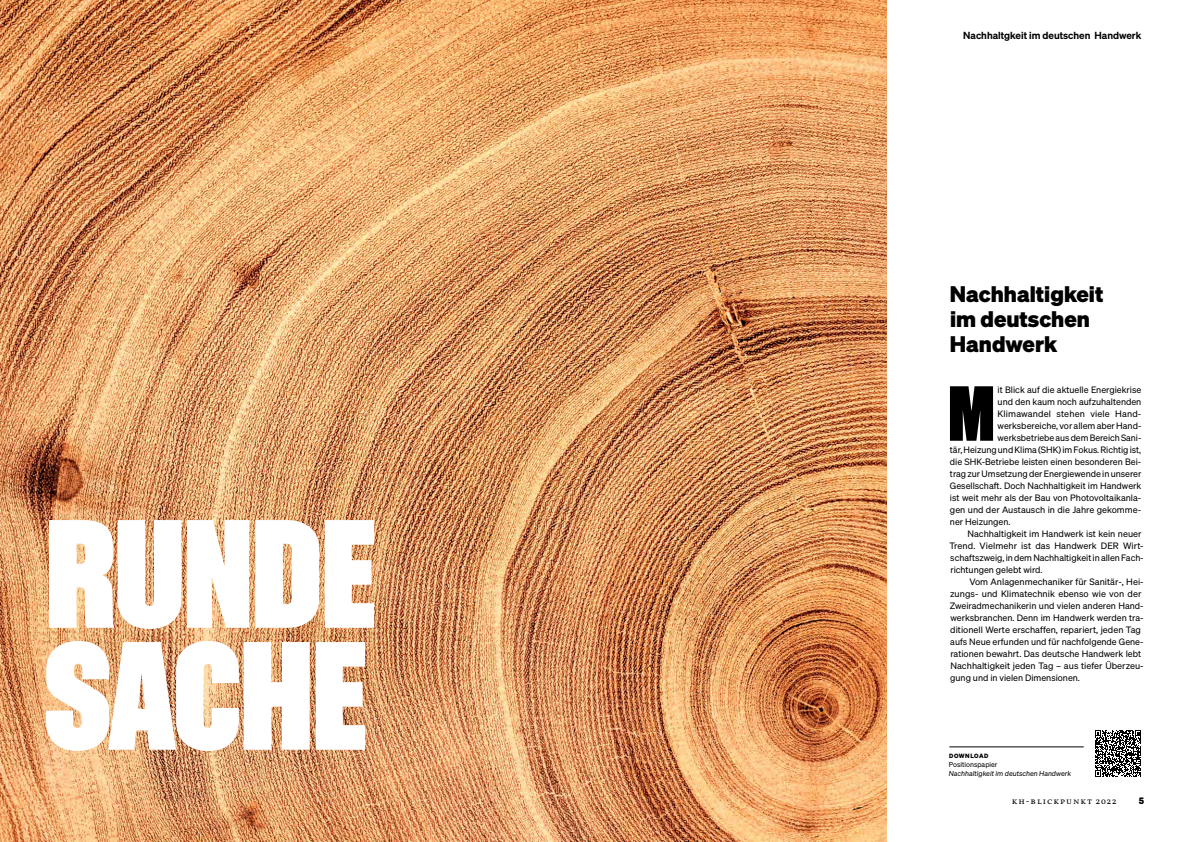
<style>
.page{position:relative;width:1191px;height:842px;background:#fff}
.page>*{position:absolute;margin:0;border:0;box-sizing:border-box;transform-origin:0 0}
.t1{font:150px/122px "Sohne Schmal Extrafett";color:#fff}
.t2{font:75.9px "Sohne Schmal Extrafett";color:#000}
.t3{font:700 22px/25px "Sohne";color:#000}
.t4{font:600 10px "Sohne";color:#000}
.t5{font:9px "Sohne Buch";color:#000}
.t6{font:9px "Vollkorn";letter-spacing:.1em;color:#000}
.t7{font:700 9px "Sohne";color:#000}
.t8{font:7px "Sohne Buch Kursiv";color:#000}
.t9{font:7px "Sohne Buch";color:#000}
.t10{font:700 6px "Sohne";letter-spacing:.1em;color:#000}
</style>
<div class="page">
<img style="left:0;top:0;width:886px;height:842px">
<hr style="left:949px;top:747px;width:134px;height:1px;background:#000">
<svg style="left:1095px;top:730px;width:46px;height:46px"></svg>
<h1 class="t1" style="left:45px;top:511px;width:333px">RUNDE<br>SACHE</h1>
<p class="t4" style="left:963px;top:29px;width:179px">Nachhaltgkeit im deutschen Handwerk</p>
<h3 class="t3" style="left:950px;top:281px;width:155px">Nachhaltigkeit im deutschen<br>Handwerk</h3>
<h2 class="t2" style="left:948px;top:371px;width:48px">M</h2>
<p class="t5" style="left:997px;top:384px;width:145px">it Blick auf die aktuelle Energiekrise</p>
<p class="t5" style="left:997px;top:396px;width:145px">und den kaum noch aufzuhaltenden</p>
<p class="t5" style="left:997px;top:408px;width:145px">Klimawandel stehen viele Hand-</p>
<p class="t5" style="left:997px;top:420px;width:145px">werksbereiche, vor allem aber Hand-</p>
<p class="t5" style="left:997px;top:432px;width:145px">werksbetriebe aus dem Bereich Sani-</p>
<p class="t5" style="left:950px;top:444px;width:193px">tär, Heizung und Klima (SHK) im Fokus. Richtig ist,</p>
<p class="t5" style="left:950px;top:456px;width:193px">die SHK-Betriebe leisten einen besonderen Bei-</p>
<p class="t5" style="left:950px;top:468px;width:193px">trag zur Umsetzung der Energiewende in unserer</p>
<p class="t5" style="left:950px;top:480px;width:193px">Gesellschaft. Doch Nachhaltigkeit im Handwerk</p>
<p class="t5" style="left:950px;top:492px;width:193px">ist weit mehr als der Bau von Photovoltaikanla-</p>
<p class="t5" style="left:950px;top:504px;width:193px">gen und der Austausch in die Jahre gekomme-</p>
<p class="t5" style="left:950px;top:516px;width:62px">ner Heizungen.</p>
<p class="t5" style="left:967px;top:528px;width:176px">Nachhaltigkeit im Handwerk ist kein neuer</p>
<p class="t5" style="left:949px;top:540px;width:196px">Trend. Vielmehr ist das Handwerk DER Wirt-</p>
<p class="t5" style="left:950px;top:552px;width:195px">schaftszweig, in dem Nachhaltigkeit in allen Fach-</p>
<p class="t5" style="left:950px;top:564px;width:94px">richtungen gelebt wird.</p>
<p class="t5" style="left:969px;top:576px;width:176px">Vom Anlagenmechaniker für Sanitär-, Hei-</p>
<p class="t5" style="left:950px;top:588px;width:193px">zungs- und Klimatechnik ebenso wie von der</p>
<p class="t5" style="left:949px;top:600px;width:195px">Zweiradmechanikerin und vielen anderen Hand-</p>
<p class="t5" style="left:950px;top:612px;width:195px">werksbranchen. Denn im Handwerk werden tra-</p>
<p class="t5" style="left:950px;top:624px;width:192px">ditionell Werte erschaffen, repariert, jeden Tag</p>
<p class="t5" style="left:950px;top:636px;width:195px">aufs Neue erfunden und für nachfolgende Gene-</p>
<p class="t5" style="left:950px;top:648px;width:192px">rationen bewahrt. Das deutsche Handwerk lebt</p>
<p class="t5" style="left:950px;top:660px;width:195px">Nachhaltigkeit jeden Tag – aus tiefer Überzeu-</p>
<p class="t5" style="left:950px;top:672px;width:131px">gung und in vielen Dimensionen.</p>
<p class="t10" style="left:949px;top:752px;width:41px">DOWNLOAD</p>
<p class="t9" style="left:949px;top:760px;width:50px">Positionspapier</p>
<p class="t8" style="left:949px;top:769px;width:124px">Nachhaltigkeit im deutschen Handwerk</p>
<p class="t6" style="left:1011px;top:794px;width:106px">kh-blickpunkt 2022</p>
<p class="t7" style="left:1138px;top:795px;width:7px">5</p>
</div>
